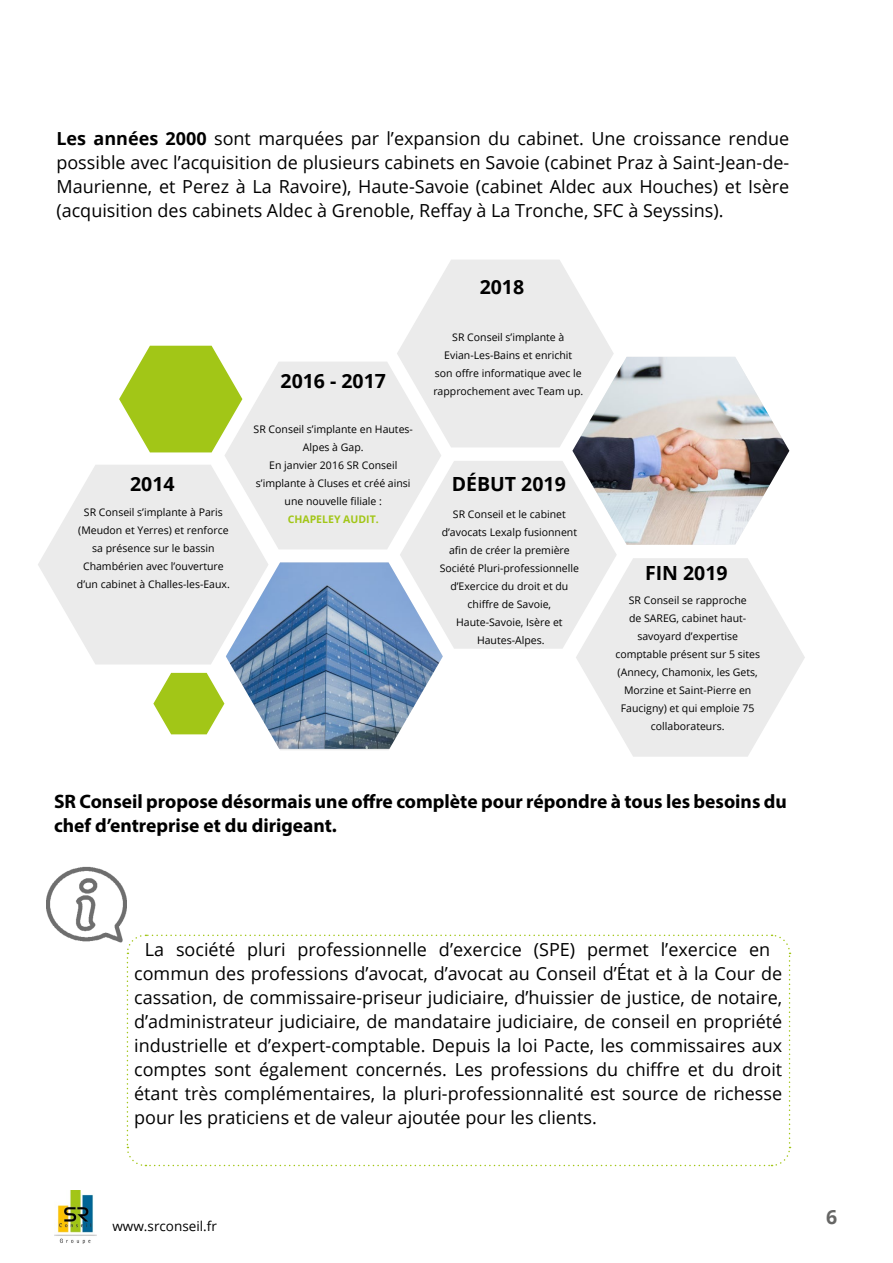
<style>
.page{position:relative;width:893px;height:1263px;background:#fff}
.page>*{position:absolute;margin:0;border:0;box-sizing:border-box;transform-origin:0 0}
.t1{font:700 19.5px/24px "Myriad Pro";color:#000}
.t2{font:700 19.5px "Open Sans";color:#000}
.t3{font:700 19.5px "Open Sans";color:#666665}
.t4{font:18px/24px "Open Sans";color:#000;text-align:justify}
.t5{font:13.5px "Open Sans";color:#000}
.t6{font:10.5px/18px "Open Sans";color:#000;text-align:center}
.t7{font:700 10.5px "Open Sans";color:#a2c617}
.s1{font-weight:700}
</style>
<div class="page">
<img style="left:54px;top:1191px;width:43px;height:52px">
<svg style="left:38px;top:465px;width:81px;height:199px;fill:#ebebeb"></svg>
<svg style="left:630px;top:631px;width:175px;height:126px"></svg>
<svg style="left:119px;top:260px;width:670px;height:490px"></svg>
<img style="left:226px;top:562px;width:217px;height:187px">
<svg style="left:126px;top:934px;width:665px;height:233px"></svg>
<img style="left:47px;top:866px;width:80px;height:79px">
<p class="t4" style="left:56px;top:126px;width:734px"><span class="s1">Les années 2000</span> sont marquées par l’expansion du cabinet. Une croissance rendue possible avec l’acquisition de plusieurs cabinets en Savoie (cabinet Praz à Saint-Jean-de-Maurienne, et Perez à La Ravoire), Haute-Savoie (cabinet Aldec aux Houches) et Isère (acquisition des cabinets Aldec à Grenoble, Reffay à La Tronche, SFC à Seyssins).</p>
<p class="t2" style="left:130px;top:470px;width:46px">2014</p>
<p class="t6" style="left:77px;top:503px;width:154px">SR Conseil s’implante à Paris (Meudon et Yerres) et renforce sa présence sur le bassin<br>Chambérien avec l’ouverture d’un cabinet à Challes-les-Eaux.</p>
<p class="t2" style="left:281px;top:368px;width:107px">2016 - 2017</p>
<p class="t6" style="left:254px;top:419px;width:161px">SR Conseil s’implante en Hautes-<br>Alpes à Gap.<br>En janvier 2016 SR Conseil s’implante à Cluses et créé ainsi une nouvelle filiale :</p>
<p class="t7" style="left:288px;top:511px;width:93px">CHAPELEY AUDIT.</p>
<p class="t2" style="left:480px;top:273px;width:46px">2018</p>
<p class="t6" style="left:433px;top:328px;width:151px">SR Conseil s’implante à<br>Evian-Les-Bains et enrichit<br>son offre informatique avec le rapprochement avec Team up.</p>
<p class="t2" style="left:452px;top:470px;width:116px">DÉBUT 2019</p>
<p class="t6" style="left:440px;top:504px;width:141px">SR Conseil et le cabinet d’avocats Lexalp fusionnent afin de créer la première<br>Société Pluri-professionnelle d’Exercice du droit et du chiffre de Savoie,<br>Haute-Savoie, Isère et<br>Hautes-Alpes.</p>
<p class="t2" style="left:645px;top:560px;width:84px">FIN 2019</p>
<p class="t6" style="left:615px;top:590px;width:146px">SR Conseil se rapproche<br>de SAREG, cabinet haut&shy;savoyard d’expertise comptable présent sur 5 sites (Annecy, Chamonix, les Gets,<br>Morzine et Saint-Pierre en<br>Faucigny) et qui emploie 75 collaborateurs.</p>
<p class="t1" style="left:54px;top:788px;width:734px">SR Conseil propose désormais une offre complète pour répondre à tous les besoins du chef d’entreprise et du dirigeant.</p>
<p class="t4" style="left:134px;top:937px;width:650px;text-align:left;text-indent:10px">La société pluri professionnelle d’exercice (SPE) permet l’exercice en commun des professions d’avocat, d’avocat au Conseil d’État et à la Cour de cassation, de commissaire-priseur judiciaire, d’huissier de justice, de notaire, d’administrateur judiciaire, de mandataire judiciaire, de conseil en propriété industrielle et d’expert-comptable. Depuis la loi Pacte, les commissaires aux comptes sont également concernés. Les professions du chiffre et du droit étant très complémentaires, la pluri-professionnalité est source de richesse pour les praticiens et de valeur ajoutée pour les clients.</p>
<p class="t5" style="left:112px;top:1216px;width:106px">www.srconseil.fr</p>
<p class="t3" style="left:826px;top:1203px;width:13px">6</p>
</div>
